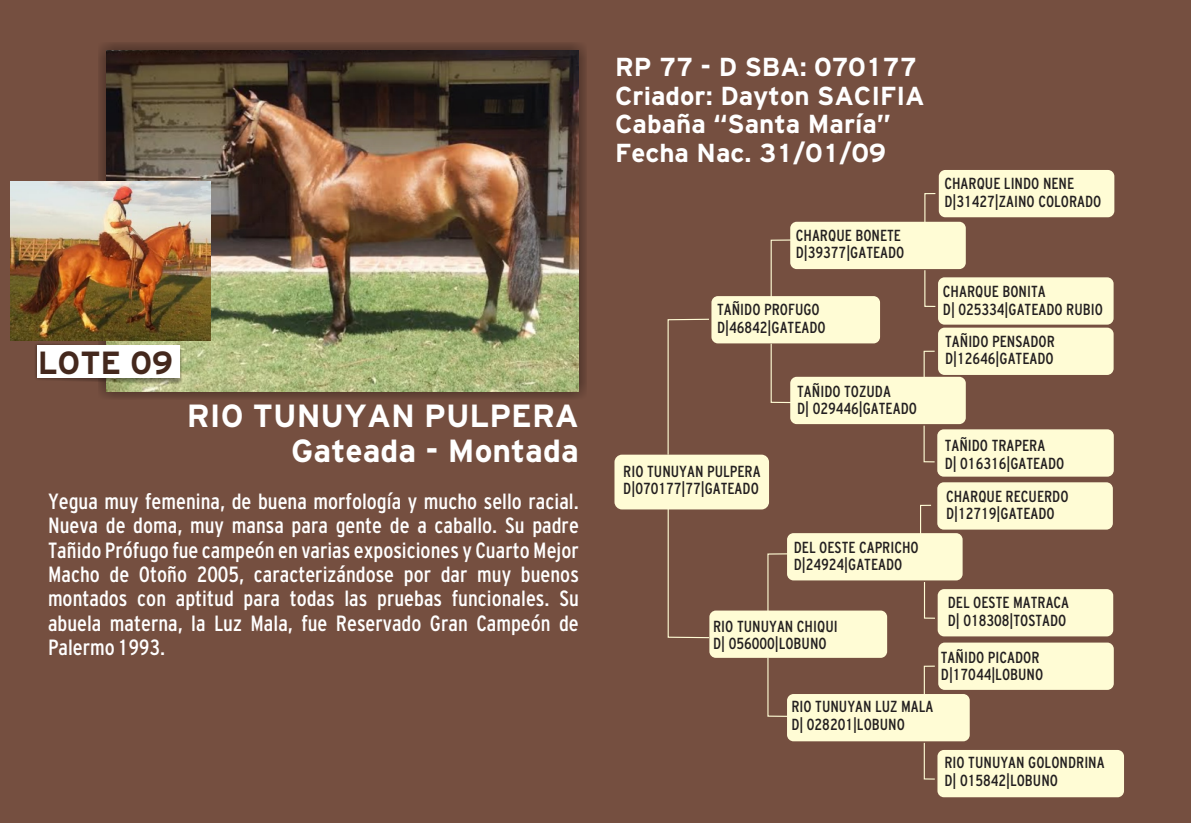
<style>
.page{position:relative;width:1191px;height:823px;background:#fff}
.page>*{position:absolute;margin:0;border:0;box-sizing:border-box;transform-origin:0 0}
.t1{font:700 32px/35.2px "Civica 07";color:#fff;text-align:right}
.t2{font:700 32px "Civica 07";color:#44281d}
.t3{font:700 26px/28.6px "Civica 07";color:#fff}
.t4{font:condensed 22px/24.2px "Civica 06";color:#fff;text-align:justify}
.t5{font:condensed 16px/17.6px "Civica 06";color:#231f20}
</style>
<div class="page">
<div style="left:0;top:0;width:1190px;height:822px;background:#754f40"></div>
<div style="left:98px;top:42px;width:488px;height:357px;background:#231f20;opacity:.49"></div>
<img style="left:106px;top:51px;width:472px;height:340px">
<svg style="left:35px;top:342px;width:147px;height:42px"></svg>
<div style="left:37px;top:345px;width:142px;height:32px;background:#fff"></div>
<img style="left:11px;top:182px;width:199px;height:158px">
<svg style="left:667px;top:318px;width:42px;height:136px"></svg>
<div style="left:614px;top:454px;width:155px;height:55px;background:#fffcd5;border-radius:7px"></div>
<svg style="left:667px;top:509px;width:43px;height:129px"></svg>
<div style="left:711px;top:296px;width:169px;height:47px;background:#fffcd5;border-radius:6px"></div>
<div style="left:709px;top:610px;width:178px;height:47px;background:#fffcd5;border-radius:6px"></div>
<svg style="left:770px;top:239px;width:23px;height:58px"></svg>
<svg style="left:770px;top:343px;width:23px;height:60px"></svg>
<div style="left:790px;top:222px;width:175px;height:47px;background:#fffcd5;border-radius:6px"></div>
<div style="left:790px;top:376px;width:175px;height:48px;background:#fffcd5;border-radius:6px"></div>
<div style="left:787px;top:533px;width:175px;height:47px;background:#fffcd5;border-radius:6px"></div>
<div style="left:787px;top:693px;width:182px;height:47px;background:#fffcd5;border-radius:6px"></div>
<svg style="left:767px;top:553px;width:23px;height:58px"></svg>
<svg style="left:767px;top:657px;width:23px;height:60px"></svg>
<svg style="left:923px;top:193px;width:13px;height:29px"></svg>
<svg style="left:923px;top:269px;width:13px;height:38px"></svg>
<div style="left:938px;top:170px;width:176px;height:47px;background:#fffcd5;border-radius:6px"></div>
<div style="left:938px;top:277px;width:175px;height:47px;background:#fffcd5;border-radius:6px"></div>
<svg style="left:923px;top:350px;width:12px;height:27px"></svg>
<svg style="left:923px;top:424px;width:12px;height:38px"></svg>
<div style="left:938px;top:327px;width:175px;height:48px;background:#fffcd5;border-radius:6px"></div>
<div style="left:937px;top:429px;width:176px;height:47px;background:#fffcd5;border-radius:6px"></div>
<svg style="left:919px;top:504px;width:13px;height:30px"></svg>
<svg style="left:923px;top:580px;width:13px;height:39px"></svg>
<div style="left:937px;top:482px;width:175px;height:47px;background:#fffcd5;border-radius:6px"></div>
<div style="left:937px;top:588px;width:176px;height:48px;background:#fffcd5;border-radius:6px"></div>
<svg style="left:923px;top:665px;width:13px;height:29px"></svg>
<svg style="left:923px;top:741px;width:13px;height:38px"></svg>
<div style="left:938px;top:642px;width:175px;height:47px;background:#fffcd5;border-radius:6px"></div>
<div style="left:937px;top:749px;width:187px;height:47px;background:#fffcd5;border-radius:6px"></div>
<h1 class="t2" style="left:38px;top:348px;width:136px">LOTE 09</h1>
<h1 class="t1" style="left:187px;top:399px;width:393px">RIO TUNUYAN PULPERA<br>Gateada - Montada</h1>
<p class="t4" style="left:48px;top:490px;width:532px">Yegua muy femenina, de buena morfología y mucho sello racial.<br>Nueva de doma, muy mansa para gente de a caballo. Su padre Tañido Prófugo fue campeón en varias exposiciones y Cuarto Mejor Macho de Otoño 2005, caracterizándose por dar muy buenos montados con aptitud para todas las pruebas funcionales. Su abuela materna, la Luz Mala, fue Reservado Gran Campeón de Palermo 1993.</p>
<h2 class="t3" style="left:615px;top:53px;width:311px">RP 77 - D SBA: 070177<br>Criador: Dayton SACIFIA<br>Cabaña “Santa María”<br>Fecha Nac. 31/01/09</h2>
<p class="t5" style="left:796px;top:227px;width:110px">CHARQUE BONETE<br>D|39377|GATEADO</p>
<p class="t5" style="left:944px;top:175px;width:159px">CHARQUE LINDO NENE<br>D|31427|ZAINO COLORADO</p>
<p class="t5" style="left:717px;top:301px;width:110px">TAÑIDO PROFUGO<br>D|46842|GATEADO</p>
<p class="t5" style="left:623px;top:463px;width:139px">RIO TUNUYAN PULPERA<br>D|070177|77|GATEADO</p>
<p class="t5" style="left:797px;top:382px;width:121px">TAÑIDO TOZUDA<br>D| 029446|GATEADO</p>
<p class="t5" style="left:794px;top:538px;width:127px">DEL OESTE CAPRICHO<br>D|24924|GATEADO</p>
<p class="t5" style="left:943px;top:283px;width:161px">CHARQUE BONITA<br>D| 025334|GATEADO RUBIO</p>
<p class="t5" style="left:945px;top:332px;width:111px">TAÑIDO PENSADOR<br>D|12646|GATEADO</p>
<p class="t5" style="left:944px;top:437px;width:121px">TAÑIDO TRAPERA<br>D| 016316|GATEADO</p>
<p class="t5" style="left:946px;top:487px;width:124px">CHARQUE RECUERDO<br>D|12719|GATEADO</p>
<p class="t5" style="left:713px;top:617px;width:126px">RIO TUNUYAN CHIQUI<br>D| 056000|LOBUNO</p>
<p class="t5" style="left:791px;top:698px;width:144px">RIO TUNUYAN LUZ MALA<br>D| 028201|LOBUNO</p>
<p class="t5" style="left:947px;top:594px;width:123px">DEL OESTE MATRACA<br>D| 018308|TOSTADO</p>
<p class="t5" style="left:941px;top:648px;width:104px">TAÑIDO PICADOR<br>D|17044|LOBUNO</p>
<p class="t5" style="left:944px;top:753px;width:162px">RIO TUNUYAN GOLONDRINA<br>D| 015842|LOBUNO</p>
</div>
